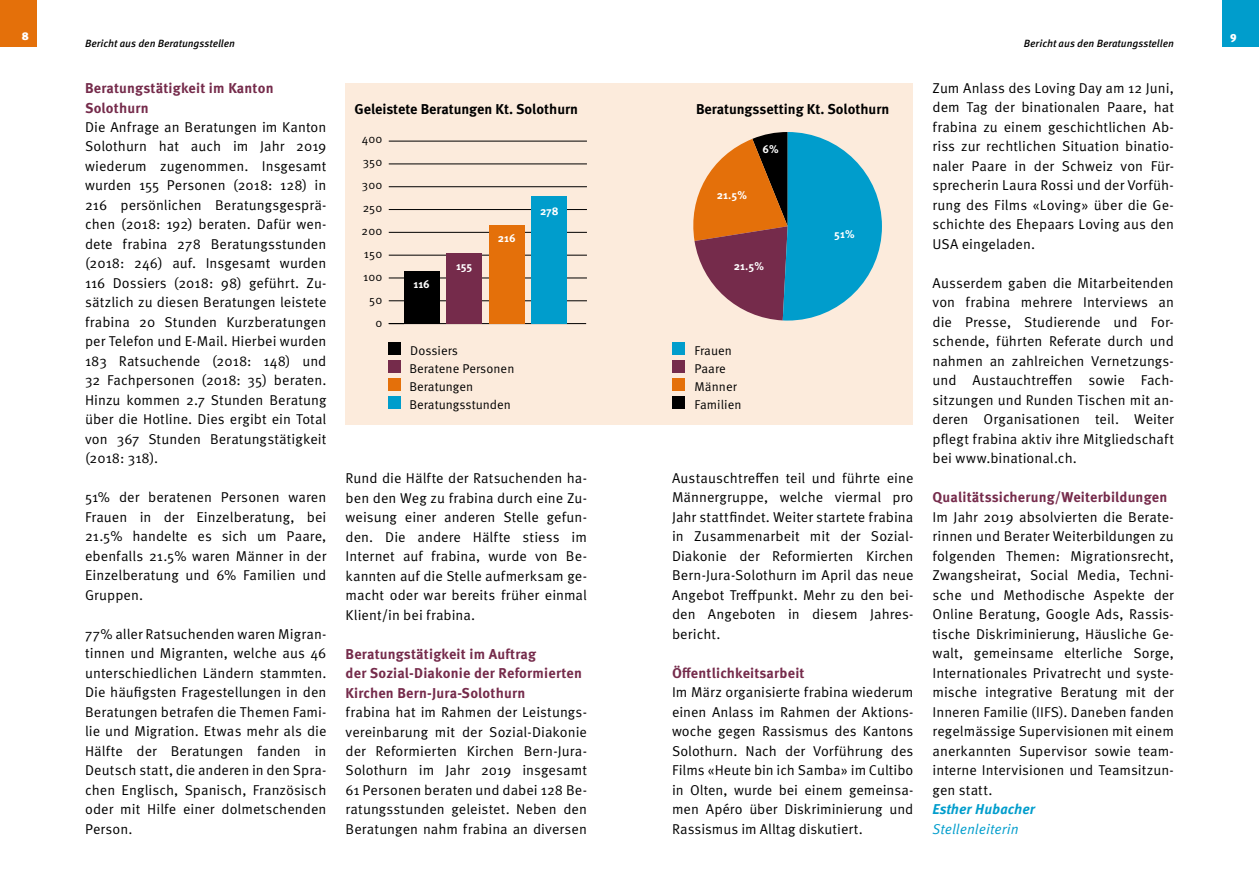
<style>
.page{position:relative;width:1259px;height:893px;background:#fff}
.page>*{position:absolute;margin:0;border:0;box-sizing:border-box;transform-origin:0 0}
.t1{font:14.25px/19.5px "Meta Pro";letter-spacing:.005em;color:#000;text-align:justify}
.t2{font:700 14.25px/19.5px "Meta Pro";letter-spacing:.015em;color:#752b4b}
.t3{font:700 14.25px "Meta Pro";color:#000}
.t4{font:italic 14.25px "Meta Pro";color:#009dcc}
.t5{font:italic 700 14.25px "Meta Pro";letter-spacing:.005em;color:#009dcc}
.t6{font:12.75px/18px "Meta Pro";letter-spacing:.005em;color:#000}
.t7{font:12px/23px "Meta Pro";letter-spacing:.005em;color:#000;text-align:right}
.t8{font:700 11.25px "Meta Pro";color:#fff}
.t9{font:900 11.25px "Meta Pro";color:#fff}
.t10{font:italic 500 10.5px "Meta Pro";color:#000}
</style>
<div class="page">
<div style="left:0;top:0;width:36px;height:47px;background:#e4700a"></div>
<div style="left:1222px;top:0;width:37px;height:47px;background:#009dcc"></div>
<div style="left:345px;top:83px;width:568px;height:341px;background:#fcebdc"></div>
<svg style="left:693px;top:132px;width:189px;height:189px"></svg>
<hr style="left:389px;top:323px;width:197px;height:1px;background:#000">
<hr style="left:389px;top:301px;width:198px;height:1px;background:#000">
<hr style="left:389px;top:278px;width:198px;height:1px;background:#000">
<hr style="left:389px;top:255px;width:198px;height:1px;background:#000">
<hr style="left:389px;top:232px;width:198px;height:1px;background:#000">
<hr style="left:389px;top:209px;width:198px;height:1px;background:#000">
<hr style="left:389px;top:186px;width:198px;height:1px;background:#000">
<hr style="left:389px;top:164px;width:198px;height:1px;background:#000">
<hr style="left:389px;top:141px;width:198px;height:1px;background:#000">
<div style="left:531px;top:196px;width:35px;height:128px;background:#009dcc"></div>
<div style="left:489px;top:225px;width:35px;height:99px;background:#e4700a"></div>
<div style="left:446px;top:253px;width:36px;height:71px;background:#752b4b"></div>
<div style="left:404px;top:271px;width:35px;height:53px;background:#000"></div>
<div style="left:388px;top:342px;width:12px;height:13px;background:#000"></div>
<div style="left:388px;top:360px;width:12px;height:13px;background:#752b4b"></div>
<div style="left:388px;top:378px;width:12px;height:13px;background:#e4700a"></div>
<div style="left:388px;top:396px;width:12px;height:13px;background:#009dcc"></div>
<div style="left:672px;top:342px;width:13px;height:13px;background:#009dcc"></div>
<div style="left:672px;top:360px;width:13px;height:13px;background:#752b4b"></div>
<div style="left:672px;top:378px;width:13px;height:13px;background:#e4700a"></div>
<div style="left:672px;top:396px;width:13px;height:13px;background:#000"></div>
<p class="t9" style="left:22px;top:29px;width:9px">8</p>
<p class="t9" style="left:1230px;top:29px;width:8px">9</p>
<p class="t10" style="left:85px;top:37px;width:151px">Bericht aus den Beratungsstellen</p>
<p class="t10" style="left:1024px;top:37px;width:151px">Bericht aus den Beratungsstellen</p>
<p class="t2" style="left:85px;top:79px;width:190px">Beratungstätigkeit im Kanton<br>Solothurn</p>
<p class="t1" style="left:85px;top:118px;width:243px">Die Anfrage an Beratungen im Kanton Solothurn hat auch im Jahr 2019 wiederum zugenommen. Insgesamt wurden 155 Personen (2018: 128) in 216 persönlichen Beratungsgesprä&shy;chen (2018: 192) beraten. Dafür wen&shy;dete frabina 278 Beratungsstunden (2018: 246) auf. Insgesamt wurden 116 Dossiers (2018: 98) geführt. Zu&shy;sätzlich zu diesen Beratungen leistete frabina 20 Stunden Kurzberatungen per Telefon und E-Mail. Hierbei wurden 183 Ratsuchende (2018: 148) und 32 Fachpersonen (2018: 35) beraten.<br>Hinzu kommen 2.7 Stunden Beratung über die Hotline. Dies ergibt ein Total von 367 Stunden Beratungstätigkeit (2018: 318).</p>
<p class="t1" style="left:85px;top:488px;width:243px">51% der beratenen Personen waren Frauen in der Einzelberatung, bei 21.5% handelte es sich um Paare, ebenfalls 21.5% waren Männer in der Einzelberatung und 6% Familien und Gruppen.</p>
<p class="t1" style="left:85px;top:625px;width:243px">77% aller Ratsuchenden waren Migran&shy;tinnen und Migranten, welche aus 46 unterschiedlichen Ländern stammten.<br>Die häufigsten Fragestellungen in den Beratungen betrafen die Themen Fami&shy;lie und Migration. Etwas mehr als die Hälfte der Beratungen fanden in Deutsch statt, die anderen in den Spra&shy;chen Englisch, Spanisch, Französisch oder mit Hilfe einer dolmetschenden Person.</p>
<p class="t3" style="left:354px;top:100px;width:225px">Geleistete Beratungen Kt. Solothurn</p>
<p class="t3" style="left:696px;top:100px;width:195px">Beratungssetting Kt. Solothurn</p>
<p class="t8" style="left:762px;top:142px;width:18px">6%</p>
<p class="t7" style="left:362px;top:128px;width:22px">400<br>350<br>300<br>250<br>200<br>150<br>100<br>50<br>0</p>
<p class="t8" style="left:717px;top:188px;width:32px">21.5%</p>
<p class="t8" style="left:540px;top:204px;width:20px">278</p>
<p class="t8" style="left:834px;top:227px;width:22px">51%</p>
<p class="t8" style="left:498px;top:231px;width:19px">216</p>
<p class="t8" style="left:734px;top:259px;width:32px">21.5%</p>
<p class="t8" style="left:456px;top:259px;width:18px">155</p>
<p class="t8" style="left:413px;top:277px;width:18px">116</p>
<p class="t6" style="left:409px;top:342px;width:106px">Dossiers<br>Beratene Personen<br>Beratungen<br>Beratungsstunden</p>
<p class="t6" style="left:694px;top:342px;width:49px">Frauen<br>Paare<br>Männer<br>Familien</p>
<p class="t1" style="left:345px;top:469px;width:243px">Rund die Hälfte der Ratsuchenden ha&shy;ben den Weg zu frabina durch eine Zu&shy;weisung einer anderen Stelle gefun&shy;den. Die andere Hälfte stiess im Internet auf frabina, wurde von Be&shy;kannten auf die Stelle aufmerksam ge&shy;macht oder war bereits früher einmal Klient/in bei frabina.</p>
<p class="t2" style="left:345px;top:644px;width:238px">Beratungstätigkeit im Auftrag<br>der Sozial-Diakonie der Reformierten<br>Kirchen Bern-Jura-Solothurn</p>
<p class="t1" style="left:345px;top:703px;width:243px">frabina hat im Rahmen der Leistungs&shy;vereinbarung mit der Sozial-Diakonie der Reformierten Kirchen Bern-Jura-Solothurn im Jahr 2019 insgesamt 61 Personen beraten und dabei 128 Be&shy;ratungsstunden geleistet. Neben den Beratungen nahm frabina an diversen</p>
<p class="t1" style="left:672px;top:469px;width:243px">Austauschtreffen teil und führte eine Männergruppe, welche viermal pro Jahr stattfindet. Weiter startete frabina in Zusammenarbeit mit der Sozial-Diakonie der Reformierten Kirchen Bern-Jura-Solothurn im April das neue Angebot Treffpunkt. Mehr zu den bei&shy;den Angeboten in diesem Jahres&shy;bericht.</p>
<p class="t2" style="left:672px;top:664px;width:134px">Öffentlichkeitsarbeit</p>
<p class="t1" style="left:672px;top:683px;width:243px">Im März organisierte frabina wiederum einen Anlass im Rahmen der Aktions&shy;woche gegen Rassismus des Kantons Solothurn. Nach der Vorführung des Films «Heute bin ich Samba» im Cultibo in Olten, wurde bei einem gemeinsa&shy;men Apéro über Diskriminierung und Rassismus im Alltag diskutiert.</p>
<p class="t1" style="left:932px;top:79px;width:243px">Zum Anlass des Loving Day am 12 Juni, dem Tag der binationalen Paare, hat frabina zu einem geschichtlichen Ab&shy;riss zur rechtlichen Situation binatio&shy;naler Paare in der Schweiz von Für&shy;sprecherin Laura Rossi und der Vorfüh&shy;rung des Films «Loving» über die Ge&shy;schichte des Ehepaars Loving aus den USA eingeladen.</p>
<p class="t1" style="left:932px;top:274px;width:243px">Ausserdem gaben die Mitarbeitenden von frabina mehrere Interviews an die Presse, Studierende und For&shy;schende, führten Referate durch und nahmen an zahlreichen Vernetzungs&shy;und Austauchtreffen sowie Fach&shy;sitzungen und Runden Tischen mit an&shy;deren Organisationen teil. Weiter pflegt frabina aktiv ihre Mitgliedschaft bei www.binational.ch.</p>
<p class="t2" style="left:932px;top:488px;width:236px">Qualitätssicherung/Weiterbildungen</p>
<p class="t1" style="left:932px;top:507px;width:243px">Im Jahr 2019 absolvierten die Berate&shy;rinnen und Berater Weiterbildungen zu folgenden Themen: Migrationsrecht, Zwangsheirat, Social Media, Techni&shy;sche und Methodische Aspekte der Online Beratung, Google Ads, Rassis&shy;tische Diskriminierung, Häusliche Ge&shy;walt, gemeinsame elterliche Sorge, Internationales Privatrecht und syste&shy;mische integrative Beratung mit der Inneren Familie (IIFS). Daneben fanden regelmässige Supervisionen mit einem anerkannten Supervisor sowie team&shy;interne Intervisionen und Teamsitzun&shy;gen statt.</p>
<p class="t5" style="left:932px;top:800px;width:104px">Esther Hubacher</p>
<p class="t4" style="left:932px;top:820px;width:88px">Stellenleiterin</p>
</div>
